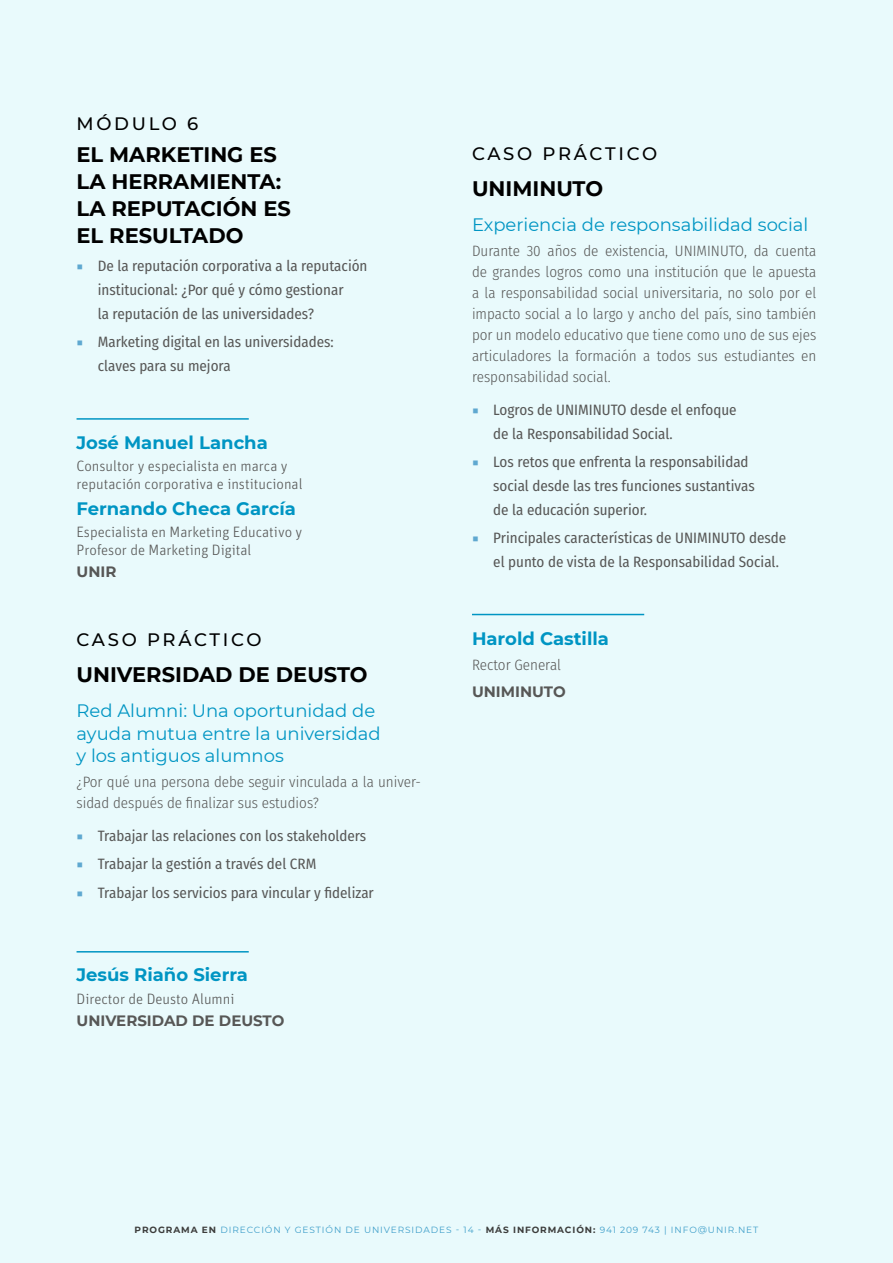
<style>
.page{position:relative;width:893px;height:1263px;background:#e9fafc}
.page>*{position:absolute;margin:0;border:0;box-sizing:border-box;transform-origin:0 0}
.t1{font:700 21px/27px "Montserrat";color:#000}
.t2{font:18px/22.5px "Montserrat";color:#0095c3}
.t3{font:700 18px "Montserrat";color:#0095c3}
.t4{font:500 18px "Montserrat";letter-spacing:.15em;color:#000}
.t5{font:15px/24px "Fira Sans Condensed";color:#575756}
.t6{font:300 15px/21px "Fira Sans Condensed";color:#575756}
.t7{font:300 15px/18px "Unit OT";color:#575756}
.t8{font:700 15px "Montserrat";color:#575756}
.t9{font:9px "Montserrat";letter-spacing:.1em;color:#3e9ec9}
.s1{font-family:"Unit OT";font-weight:300;color:#5fa8d0}
.s2{font-weight:700;color:#3c3c3b}
</style>
<div class="page">
<hr style="left:77px;top:418px;width:172px;height:2px;background:#0095c3">
<hr style="left:77px;top:951px;width:172px;height:1px;background:#0095c3">
<hr style="left:472px;top:614px;width:172px;height:1px;background:#0095c3">
<p class="t4" style="left:77px;top:112px;width:123px">MÓDULO 6</p>
<h1 class="t1" style="left:77px;top:140px;width:216px">EL MARKETING ES<br>LA HERRAMIENTA:<br>LA REPUTACIÓN ES<br>EL RESULTADO</h1>
<p class="t5" style="left:98px;top:253px;width:271px;text-indent:-21px"><span class="s1">◾</span> De la reputación corporativa a la reputación institucional: ¿Por qué y cómo gestionar<br>la reputación de las universidades?</p>
<p class="t5" style="left:98px;top:330px;width:237px;text-indent:-21px"><span class="s1">◾</span> Marketing digital en las universidades: claves para su mejora</p>
<p class="t3" style="left:77px;top:429px;width:193px">José Manuel Lancha</p>
<p class="t7" style="left:77px;top:457px;width:227px">Consultor y especialista en marca y reputación corporativa e institucional</p>
<p class="t3" style="left:77px;top:496px;width:221px">Fernando Checa García</p>
<p class="t7" style="left:77px;top:523px;width:227px">Especialista en Marketing Educativo y<br>Profesor de Marketing Digital</p>
<p class="t8" style="left:77px;top:561px;width:41px">UNIR</p>
<p class="t4" style="left:77px;top:627px;width:187px">CASO PRÁCTICO</p>
<h1 class="t1" style="left:77px;top:660px;width:293px">UNIVERSIDAD DE DEUSTO</h1>
<p class="t2" style="left:77px;top:699px;width:306px">Red Alumni: Una oportunidad de ayuda mutua entre la universidad y los antiguos alumnos</p>
<p class="t6" style="left:77px;top:771px;width:346px">¿Por qué una persona debe seguir vinculada a la univer&shy;sidad después de finalizar sus estudios?</p>
<p class="t5" style="left:77px;top:821px;width:299px;line-height:28.8px"><span class="s1">◾</span> Trabajar las relaciones con los stakeholders <span class="s1">◾</span> Trabajar la gestión a través del CRM<br><span class="s1">◾</span> Trabajar los servicios para vincular y fidelizar</p>
<p class="t3" style="left:77px;top:962px;width:173px">Jesús Riaño Sierra</p>
<p class="t7" style="left:77px;top:989px;width:159px">Director de Deusto Alumni</p>
<p class="t8" style="left:77px;top:1010px;width:209px">UNIVERSIDAD DE DEUSTO</p>
<p class="t4" style="left:472px;top:141px;width:187px">CASO PRÁCTICO</p>
<h1 class="t1" style="left:472px;top:174px;width:133px">UNIMINUTO</h1>
<p class="t2" style="left:472px;top:213px;width:338px">Experiencia de responsabilidad social</p>
<p class="t6" style="left:472px;top:240px;width:346px;text-align:justify">Durante 30 años de existencia, UNIMINUTO, da cuenta de grandes logros como una institución que le apuesta a la responsabilidad social universitaria, no solo por el impacto social a lo largo y ancho del país, sino también por un modelo educativo que tiene como uno de sus ejes articuladores la formación a todos sus estudiantes en responsabilidad social.</p>
<p class="t5" style="left:493px;top:397px;width:245px;text-indent:-21px"><span class="s1">◾</span> Logros de UNIMINUTO desde el enfoque de la Responsabilidad Social.</p>
<p class="t5" style="left:493px;top:449px;width:263px;text-indent:-21px"><span class="s1">◾</span> Los retos que enfrenta la responsabilidad social desde las tres funciones sustantivas de la educación superior.</p>
<p class="t5" style="left:493px;top:526px;width:294px;text-indent:-21px"><span class="s1">◾</span> Principales características de UNIMINUTO desde el punto de vista de la Responsabilidad Social.</p>
<p class="t3" style="left:472px;top:625px;width:138px">Harold Castilla</p>
<p class="t6" style="left:472px;top:654px;width:91px">Rector General</p>
<p class="t8" style="left:472px;top:680px;width:95px">UNIMINUTO</p>
<p class="t9" style="left:135px;top:1224px;width:625px"><span class="s2">PROGRAMA EN</span> DIRECCIÓN Y GESTIÓN DE UNIVERSIDADES - 14 - <span class="s2">MÁS INFORMACIÓN:</span> 941 209 743 | INFO@UNIR.NET</p>
</div>
